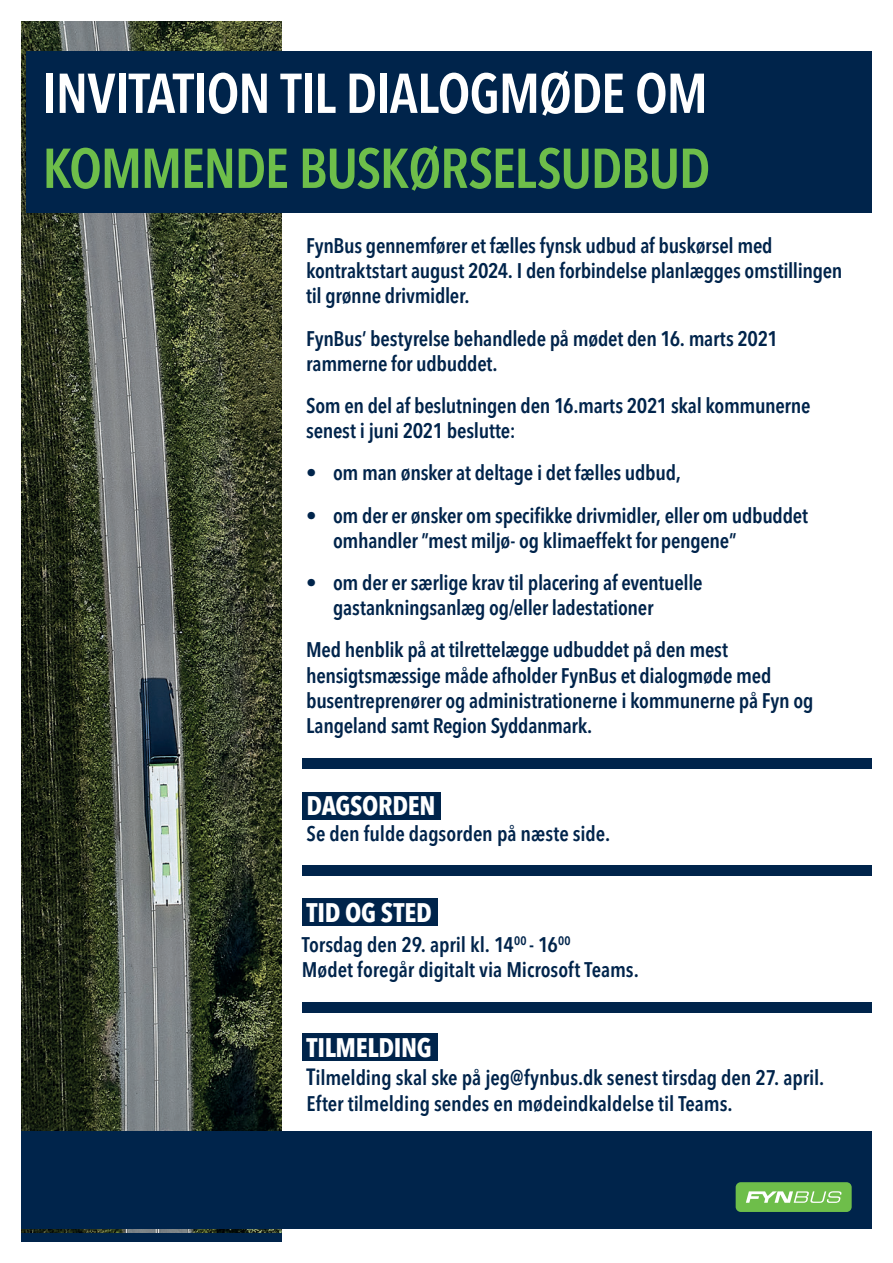
<style>
.page{position:relative;width:893px;height:1263px;background:#fff}
.page>*{position:absolute;margin:0;border:0;box-sizing:border-box;transform-origin:0 0}
.t1{font:600 condensed 55.5px "Avenir Next LT Pro";letter-spacing:-.02em;color:#fff}
.t2{font:600 condensed 55.5px "Avenir Next LT Pro";letter-spacing:-.025em;color:#6ebe4a}
.t3{font:700 condensed 26.7px "Avenir Next LT Pro";letter-spacing:-.01em;color:#fff}
.t4{font:600 condensed 21px/25.2px "Avenir Next LT Pro";letter-spacing:-.015em;color:#00244b}
.s1{font-size:23.25px}
</style>
<div class="page">
<img style="left:21px;top:21px;width:261px;height:1212px">
<div style="left:302px;top:1002px;width:570px;height:11px;background:#00244b"></div>
<div style="left:21px;top:1131px;width:851px;height:98px;background:#00244b"></div>
<div style="left:302px;top:758px;width:570px;height:11px;background:#00244b"></div>
<div style="left:302px;top:865px;width:570px;height:11px;background:#00244b"></div>
<div style="left:302px;top:898px;width:135px;height:27px;background:#00244b"></div>
<div style="left:302px;top:1034px;width:135px;height:27px;background:#00244b"></div>
<div style="left:27px;top:51px;width:845px;height:162px;background:#00244b"></div>
<div style="left:302px;top:792px;width:139px;height:27px;background:#00244b"></div>
<div style="left:736px;top:1182px;width:116px;height:30px;background:#6ebe4a;border-radius:5px"></div>
<svg style="left:746px;top:1191px;width:96px;height:12px"></svg>
<h1 class="t1" style="left:43px;top:60px;width:667px">INVITATION TIL DIALOGMØDE OM</h1>
<h1 class="t2" style="left:43px;top:135px;width:669px">KOMMENDE BUSKØRSELSUDBUD</h1>
<p class="t4" style="left:306px;top:233px;width:538px">FynBus gennemfører et fælles fynsk udbud af buskørsel med kontraktstart august 2024. I den forbindelse planlægges omstillingen til grønne drivmidler.</p>
<p class="t4" style="left:306px;top:325px;width:473px">FynBus’ bestyrelse behandlede på mødet den 16. marts 2021 rammerne for udbuddet.</p>
<p class="t4" style="left:306px;top:393px;width:506px">Som en del af beslutningen den 16.marts 2021 skal kommunerne senest i juni 2021 beslutte:</p>
<p class="t4" style="left:306px;top:460px;width:376px">• om man ønsker at deltage i det fælles udbud,</p>
<p class="t4" style="left:333px;top:502px;width:476px;text-indent:-27px">• om der er ønsker om specifikke drivmidler, eller om udbuddet omhandler ”mest miljø- og klimaeffekt for pengene”</p>
<p class="t4" style="left:333px;top:570px;width:371px;text-indent:-27px">• om der er særlige krav til placering af eventuelle gastankningsanlæg og/eller ladestationer</p>
<p class="t4" style="left:306px;top:637px;width:509px">Med henblik på at tilrettelægge udbuddet på den mest hensigtsmæssige måde afholder FynBus et dialogmøde med busentreprenører og administrationerne i kommunerne på Fyn og Langeland samt Region Syddanmark.</p>
<p class="t3" style="left:307px;top:790px;width:130px">DAGSORDEN</p>
<p class="t4" style="left:307px;top:820px;width:305px">Se den fulde dagsorden på næste side.</p>
<p class="t3" style="left:307px;top:896px;width:127px">TID OG STED</p>
<p class="t4" style="left:302px;top:932px;width:338px">Torsdag den 29. april kl. 14<sup>00</sup> - 16<sup>00<br></sup>Mødet foregår digitalt via Microsoft Teams.</p>
<p class="t3" style="left:307px;top:1031px;width:127px">TILMELDING</p>
<p class="t4" style="left:307px;top:1065px;width:519px"><span class="s1">T</span>ilmelding skal ske på jeg@fynbus.dk senest tirsdag den 27. april.<br>Efter tilmelding sendes en mødeindkaldelse til Teams.</p>
</div>
